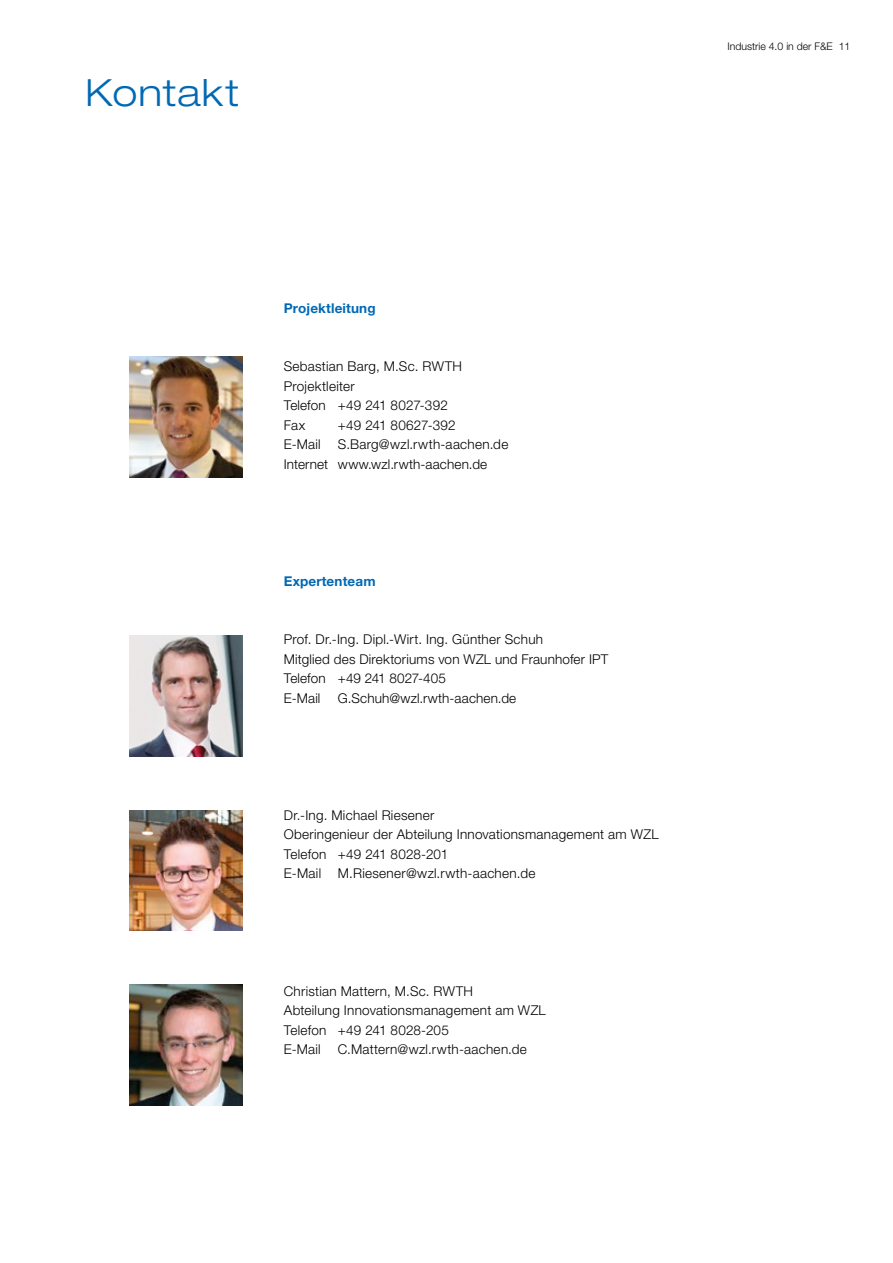
<style>
.page{position:relative;width:893px;height:1263px;background:#fff}
.page>*{position:absolute;margin:0;border:0;box-sizing:border-box;transform-origin:0 0}
.t1{font:300 expanded 37.5px "Helvetica Neue LT Std";letter-spacing:.03em;color:#0069b4}
.t2{font:300 13.5px/19.5px "Helvetica Neue LT Std";letter-spacing:.02em;color:#000}
.t3{font:700 13.5px "Helvetica Neue LT Std";letter-spacing:.01em;color:#0069b4}
.t4{font:300 10.5px "Helvetica Neue LT Std";color:#000}
</style>
<div class="page">
<img style="left:129px;top:356px;width:114px;height:121px">
<img style="left:129px;top:985px;width:114px;height:121px">
<img style="left:129px;top:810px;width:114px;height:121px">
<img style="left:129px;top:636px;width:114px;height:121px">
<h1 class="t1" style="left:85px;top:70px;width:155px">Kontakt</h1>
<p class="t4" style="left:727px;top:40px;width:125px">Industrie 4.0 in der F&amp;E 11</p>
<p class="t3" style="left:284px;top:300px;width:93px">Projektleitung</p>
<p class="t2" style="left:284px;top:357px;width:180px">Sebastian Barg, M.Sc. RWTH<br>Projektleiter<br>Telefon +49 241 8027-392<br>Fax</p>
<p class="t2" style="left:338px;top:415px;width:119px">+49 241 80627-392</p>
<p class="t2" style="left:284px;top:435px;width:226px;text-indent:54px">S.Barg@wzl.rwth-aachen.de<br>Internet www.wzl.rwth-aachen.de</p>
<p class="t2" style="left:284px;top:435px;width:38px">E-Mail</p>
<p class="t3" style="left:284px;top:573px;width:93px">Expertenteam</p>
<p class="t2" style="left:284px;top:630px;width:326px">Prof. Dr.-Ing. Dipl.-Wirt. Ing. Günther Schuh<br>Mitglied des Direktoriums von WZL und Fraunhofer IPT Telefon +49 241 8027-405<br>E-Mail</p>
<p class="t2" style="left:338px;top:688px;width:180px">G.Schuh@wzl.rwth-aachen.de</p>
<p class="t2" style="left:284px;top:805px;width:376px">Dr.-Ing. Michael Riesener<br>Oberingenieur der Abteilung Innovationsmanagement am WZL Telefon +49 241 8028-201<br>E-Mail M.Riesener@wzl.rwth-aachen.de</p>
<p class="t2" style="left:284px;top:981px;width:263px">Christian Mattern, M.Sc. RWTH<br>Abteilung Innovationsmanagement am WZL<br>Telefon +49 241 8028-205<br>E-Mail</p>
<p class="t2" style="left:338px;top:1039px;width:191px">C.Mattern@wzl.rwth-aachen.de</p>
</div>
